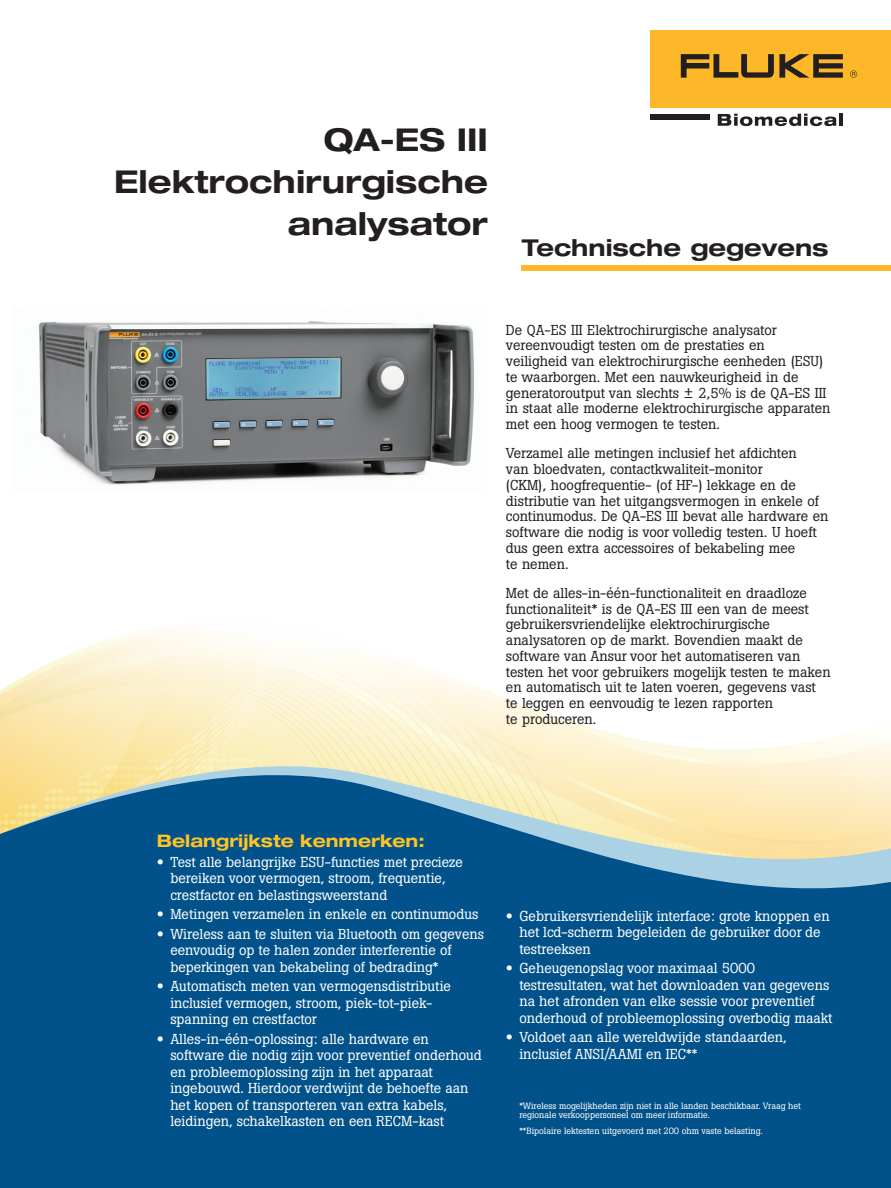
<style>
.page{position:relative;width:891px;height:1188px;background:#fff}
.page>*{position:absolute;margin:0;border:0;box-sizing:border-box;transform-origin:0 0}
.t1{font:700 expanded 31.5px/42px "Helvetica Neue LT Pro";color:#231f20;text-align:right}
.t2{font:700 expanded 23.25px "Helvetica Neue LT Std";color:#231f20}
.t3{font:700 expanded 17.25px "Helvetica Neue LT Std";color:#fec422}
.t4{font:14.25px/16.5px "Boton Pro";color:#fff}
.t5{font:14.25px/15.8px "Boton Pro";color:#231f20}
.t6{font:9px/9px "Boton Pro";color:#fff}
.s1{font-family:"Helvetica Neue LT Std";font-weight:700;font-stretch:expanded}
</style>
<div class="page">
<svg style="left:0;top:628px;width:578px;height:96px"></svg>
<svg style="left:0;top:727px;width:891px;height:461px;background:#357296"></svg>
<div style="left:522px;top:265px;width:369px;height:6px;background:#fcb828"></div>
<img style="left:38px;top:321px;width:437px;height:164px">
<div style="left:651px;top:30px;width:240px;height:78px;background:#fcb828"></div>
<svg style="left:681px;top:54px;width:162px;height:24px"></svg>
<svg style="left:850px;top:70px;width:7px;height:8px"></svg>
<div style="left:651px;top:114px;width:59px;height:6px;background:#231f20"></div>
<svg style="left:718px;top:114px;width:119px;height:12px"></svg>
<hr style="left:839px;top:114px;width:4px;height:12px;background:#231f20">
<h1 class="t1" style="left:114px;top:118px;width:375px">QA-ES III<br>Elektrochirurgische analysator</h1>
<h2 class="t2" style="left:522px;top:233px;width:308px">Technische gegevens</h2>
<p class="t5" style="left:506px;top:322px;width:326px">De QA-ES III Elektrochirurgische analysator vereenvoudigt testen om de prestaties en<br>veiligheid van elektrochirurgische eenheden (ESU) te waarborgen. Met een nauwkeurigheid in de generatoroutput van slechts ± 2,5% is de QA-ES III in staat alle moderne elektrochirurgische apparaten met een hoog vermogen te testen.</p>
<p class="t5" style="left:506px;top:446px;width:324px">Verzamel alle metingen inclusief het afdichten<br>van bloedvaten, contactkwaliteit-monitor<br>(CKM), hoogfrequentie- (of HF-) lekkage en de distributie van het uitgangsvermogen in enkele of continumodus. De QA-ES III bevat alle hardware en software die nodig is voor volledig testen. U hoeft dus geen extra accessoires of bekabeling mee<br>te nemen.</p>
<p class="t5" style="left:506px;top:585px;width:326px">Met de alles-in-één-functionaliteit en draadloze functionaliteit* is de QA-ES III een van de meest gebruikersvriendelijke elektrochirurgische analysatoren op de markt. Bovendien maakt de software van Ansur voor het automatiseren van testen het voor gebruikers mogelijk testen te maken en automatisch uit te laten voeren, gegevens vast te leggen en eenvoudig te lezen rapporten<br>te produceren.</p>
<p class="t3" style="left:157px;top:830px;width:269px">Belangrijkste kenmerken:</p>
<p class="t4" style="left:170px;top:853px;width:294px;text-indent:-13px"><span class="s1">•</span> Test alle belangrijke ESU-functies met precieze bereiken voor vermogen, stroom, frequentie, crestfactor en belastingsweerstand</p>
<p class="t4" style="left:157px;top:906px;width:323px"><span class="s1">•</span> Metingen verzamelen in enkele en continumodus</p>
<p class="t4" style="left:170px;top:925px;width:315px;text-indent:-13px"><span class="s1">•</span> Wireless aan te sluiten via Bluetooth om gegevens eenvoudig op te halen zonder interferentie of beperkingen van bekabeling of bedrading*</p>
<p class="t4" style="left:170px;top:978px;width:282px;text-indent:-13px"><span class="s1">•</span> Automatisch meten van vermogensdistributie inclusief vermogen, stroom, piek-tot-piek&shy;spanning en crestfactor</p>
<p class="t4" style="left:170px;top:1030px;width:313px;text-indent:-13px"><span class="s1">•</span> Alles-in-één-oplossing: alle hardware en software die nodig zijn voor preventief onderhoud en probleemoplossing zijn in het apparaat ingebouwd. Hierdoor verdwijnt de behoefte aan het kopen of transporteren van extra kabels, leidingen, schakelkasten en een RECM-kast</p>
<p class="t4" style="left:519px;top:907px;width:312px;text-indent:-13px"><span class="s1">•</span> Gebruikersvriendelijk interface: grote knoppen en het lcd-scherm begeleiden de gebruiker door de testreeksen</p>
<p class="t4" style="left:519px;top:960px;width:315px;text-indent:-13px"><span class="s1">•</span> Geheugenopslag voor maximaal 5000 testresultaten, wat het downloaden van gegevens na het afronden van elke sessie voor preventief onderhoud of probleemoplossing overbodig maakt</p>
<p class="t4" style="left:519px;top:1029px;width:269px;text-indent:-13px"><span class="s1">•</span> Voldoet aan alle wereldwijde standaarden, inclusief ANSI/AAMI en IEC**</p>
<p class="t6" style="left:519px;top:1101px;width:283px">*Wireless mogelijkheden zijn niet in alle landen beschikbaar. Vraag het regionale verkooppersoneel om meer informatie.</p>
<p class="t6" style="left:519px;top:1127px;width:245px">**Bipolaire lektesten uitgevoerd met 200 ohm vaste belasting.</p>
</div>
